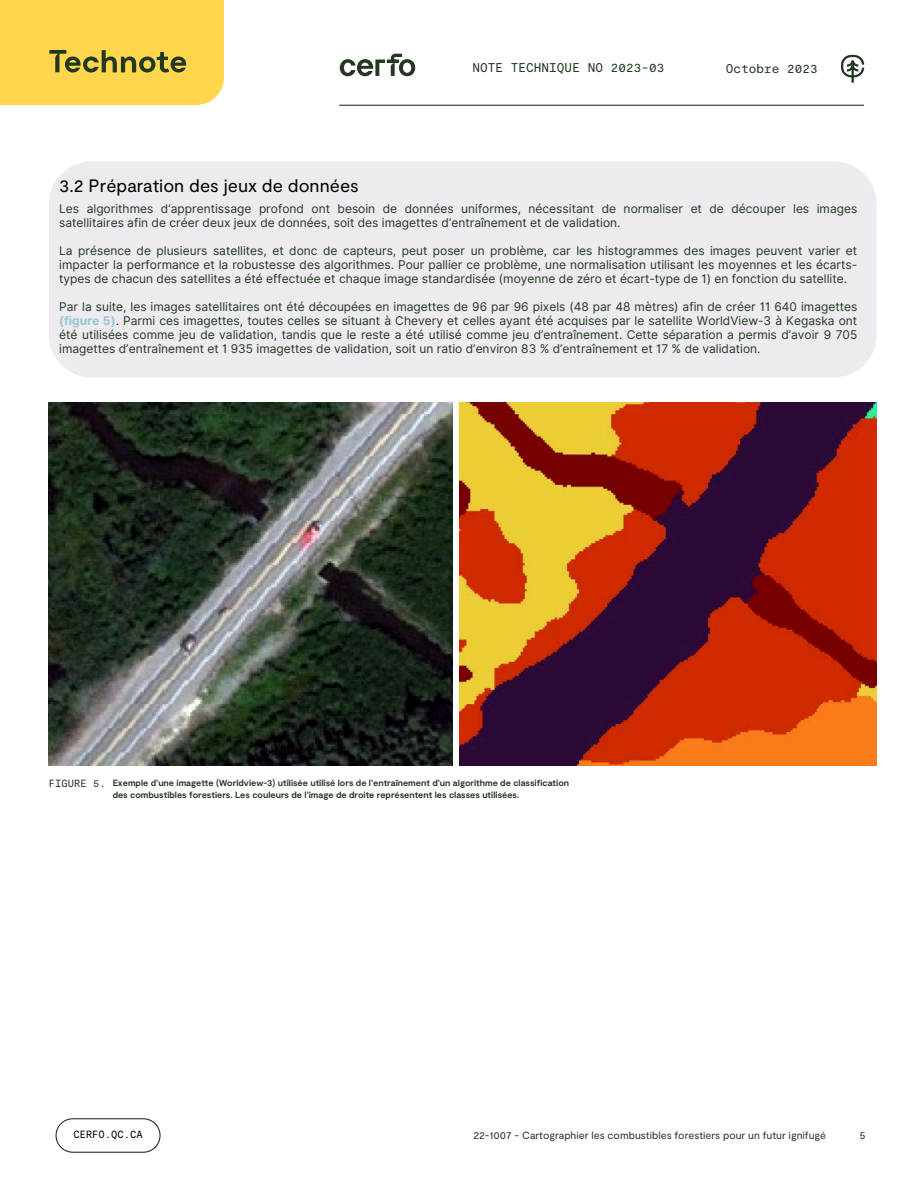
<style>
.page{position:relative;width:918px;height:1188px;background:#fff}
.page>*{position:absolute;margin:0;border:0;box-sizing:border-box;transform-origin:0 0}
.t1{font:18px "Moderat";color:#000}
.t2{font:12.75px "Moderat Mono Regular";color:#223821}
.t3{font:12px/14px "Inter";color:#223821;text-align:justify}
.t4{font:10.5px "Moderat";color:#223821}
.t5{font:10.5px "Moderat Mono Regular";color:#000}
.t6{font:10.5px "Moderat Mono Regular";letter-spacing:.005em;color:#223821}
.t7{font:700 9px/12.3px "Moderat";color:#223821}
.s1{font-weight:700;color:#93c6d3}
</style>
<div class="page">
<svg style="left:56px;top:1118px;width:104px;height:35px"></svg>
<svg style="left:0;top:0;width:223px;height:105px;background:#f3ce4b"></svg>
<svg style="left:340px;top:54px;width:75px;height:22px"></svg>
<svg style="left:841px;top:55px;width:23px;height:28px"></svg>
<hr style="left:339px;top:105px;width:525px;height:1px;background:#223821">
<div style="left:49px;top:161px;width:827px;height:217px;background:#edebef"></div>
<img style="left:49px;top:403px;width:404px;height:363px">
<img style="left:459px;top:403px;width:417px;height:363px">
<p class="t1" style="left:59px;top:174px;width:301px">3.2 Préparation des jeux de données</p>
<h2 class="t2" style="left:473px;top:60px;width:193px">NOTE TECHNIQUE NO 2023-03</h2>
<h3 class="t2" style="left:726px;top:60px;width:93px">Octobre 2023</h3>
<h4 class="t3" style="left:59px;top:202px;width:800px">Les algorithmes d’apprentissage profond ont besoin de données uniformes, nécessitant de normaliser et de découper les images satellitaires afin de créer deux jeux de données, soit des imagettes d’entraînement et de validation.</h4>
<h4 class="t3" style="left:59px;top:244px;width:800px">La présence de plusieurs satellites, et donc de capteurs, peut poser un problème, car les histogrammes des images peuvent varier et impacter la performance et la robustesse des algorithmes. Pour pallier ce problème, une normalisation utilisant les moyennes et les écarts&shy;types de chacun des satellites a été effectuée et chaque image standardisée (moyenne de zéro et écart-type de 1) en fonction du satellite.</h4>
<h4 class="t3" style="left:59px;top:300px;width:800px">Par la suite, les images satellitaires ont été découpées en imagettes de 96 par 96 pixels (48 par 48 mètres) afin de créer 11 640 imagettes <span class="s1">(figure 5)</span>. Parmi ces imagettes, toutes celles se situant à Chevery et celles ayant été acquises par le satellite WorldView-3 à Kegaska ont été utilisées comme jeu de validation, tandis que le reste a été utilisé comme jeu d’entraînement. Cette séparation a permis d’avoir 9 705 imagettes d’entraînement et 1 935 imagettes de validation, soit un ratio d’environ 83 % d’entraînement et 17 % de validation.</h4>
<p class="t6" style="left:49px;top:777px;width:59px">FIGURE 5.</p>
<h5 class="t7" style="left:113px;top:776px;width:458px">Exemple d’une imagette (Worldview-3) utilisée utilisé lors de l’entraînement d’un algorithme de classification des combustibles forestiers. Les couleurs de l’image de droite représentent les classes utilisées.</h5>
<p class="t5" style="left:73px;top:1128px;width:71px">CERFO.QC.CA</p>
<h1 class="t4" style="left:473px;top:1128px;width:354px">22-1007 - Cartographier les combustibles forestiers pour un futur ignifugé</h1>
<p class="t6" style="left:859px;top:1128px;width:8px">5</p>
</div>
